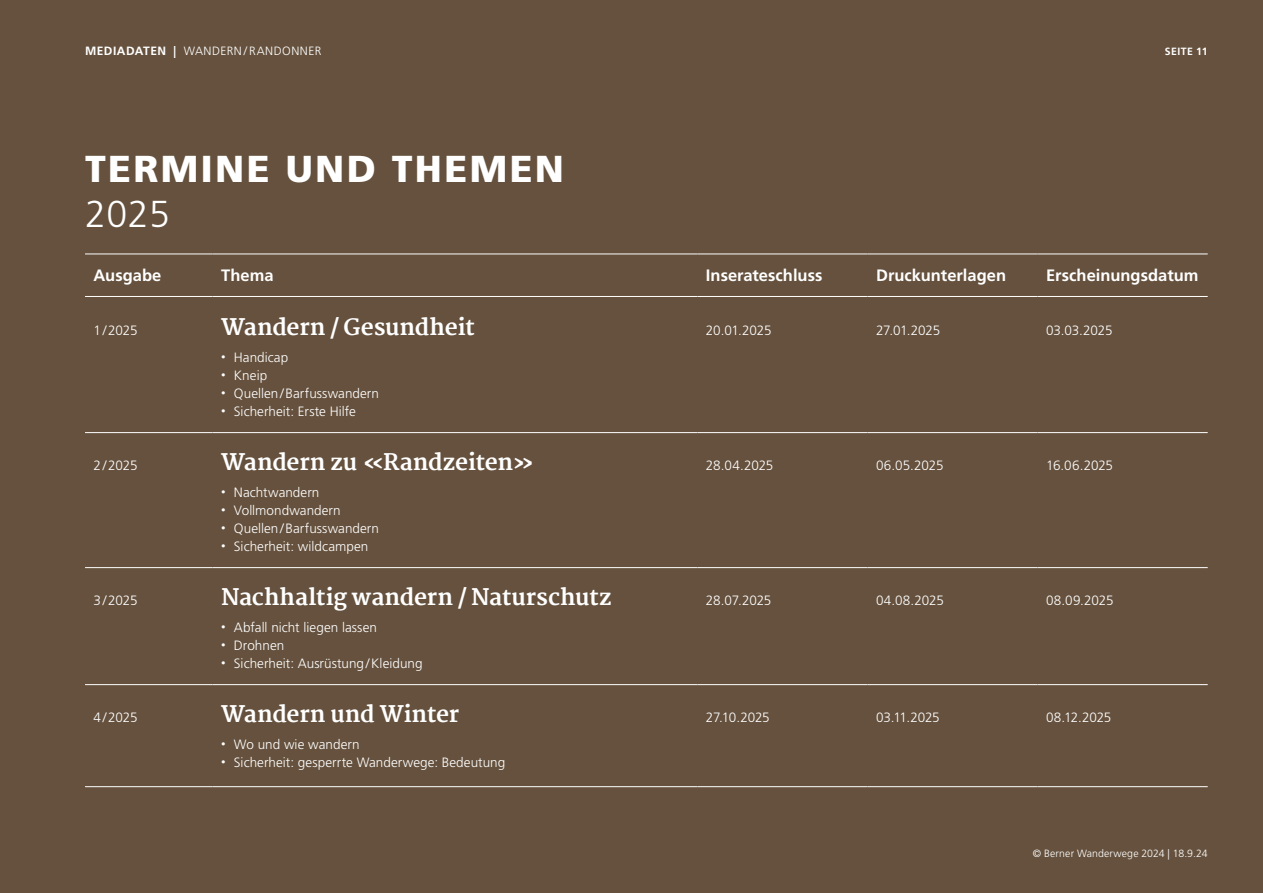
<style>
.page{position:relative;width:1263px;height:893px;background:#65513d}
.page>*{position:absolute;margin:0;border:0;box-sizing:border-box;transform-origin:0 0}
.t1{font:900 37.5px "Frutiger LT Pro";letter-spacing:.065em;color:#fff}
.t2{font:300 37.5px "Frutiger LT Pro";color:#fff}
.t3{font:800 22.5px "Martel";letter-spacing:-.01em;color:#fff}
.t4{font:700 16.5px "Frutiger LT Pro";color:#fff}
.t5{font:300 13.5px "Frutiger LT Pro";color:#fff}
.t6{font:300 12px "Frutiger LT Pro";letter-spacing:.045em;color:#fff}
.t7{font:300 10.5px "Frutiger LT Pro";letter-spacing:.01em;color:#fff}
.t8{font:700 10.5px "Frutiger LT Pro";letter-spacing:.045em;color:#fff}
.s1{font-weight:700}
.s2{font-size:9px}
</style>
<div class="page">
<hr style="left:85px;top:254px;width:128px;height:1px;background:#fff">
<hr style="left:213px;top:254px;width:484px;height:1px;background:#fff">
<hr style="left:697px;top:254px;width:170px;height:1px;background:#fff">
<hr style="left:867px;top:254px;width:170px;height:1px;background:#fff">
<hr style="left:1037px;top:254px;width:171px;height:1px;background:#fff">
<hr style="left:85px;top:296px;width:128px;height:1px;background:#fff">
<hr style="left:213px;top:296px;width:484px;height:1px;background:#fff">
<hr style="left:697px;top:296px;width:170px;height:1px;background:#fff">
<hr style="left:867px;top:296px;width:170px;height:1px;background:#fff">
<hr style="left:1037px;top:296px;width:171px;height:1px;background:#fff">
<hr style="left:85px;top:432px;width:128px;height:1px;background:#fff">
<hr style="left:213px;top:432px;width:484px;height:1px;background:#fff">
<hr style="left:697px;top:432px;width:170px;height:1px;background:#fff">
<hr style="left:867px;top:432px;width:170px;height:1px;background:#fff">
<hr style="left:1037px;top:432px;width:171px;height:1px;background:#fff">
<hr style="left:85px;top:567px;width:128px;height:1px;background:#fff">
<hr style="left:213px;top:567px;width:484px;height:1px;background:#fff">
<hr style="left:697px;top:567px;width:170px;height:1px;background:#fff">
<hr style="left:867px;top:567px;width:170px;height:1px;background:#fff">
<hr style="left:1037px;top:567px;width:171px;height:1px;background:#fff">
<hr style="left:85px;top:684px;width:128px;height:1px;background:#fff">
<hr style="left:213px;top:684px;width:484px;height:1px;background:#fff">
<hr style="left:697px;top:684px;width:170px;height:1px;background:#fff">
<hr style="left:867px;top:684px;width:170px;height:1px;background:#fff">
<hr style="left:1037px;top:684px;width:171px;height:1px;background:#fff">
<hr style="left:85px;top:786px;width:128px;height:1px;background:#fff">
<hr style="left:213px;top:786px;width:484px;height:1px;background:#fff">
<hr style="left:697px;top:786px;width:170px;height:1px;background:#fff">
<hr style="left:867px;top:786px;width:170px;height:1px;background:#fff">
<hr style="left:1037px;top:786px;width:171px;height:1px;background:#fff">
<p class="t6" style="left:85px;top:44px;width:238px"><span class="s1">MEDIADATEN |</span> WANDERN/ RANDONNER</p>
<p class="t8" style="left:1165px;top:45px;width:44px">SEITE 11</p>
<h1 class="t1" style="left:85px;top:146px;width:481px">TERMINE UND THEMEN</h1>
<h1 class="t2" style="left:85px;top:192px;width:86px">2025</h1>
<p class="t4" style="left:94px;top:266px;width:69px">Ausgabe</p>
<p class="t4" style="left:221px;top:266px;width:54px">Thema</p>
<p class="t4" style="left:706px;top:266px;width:118px">Inserateschluss</p>
<p class="t4" style="left:876px;top:266px;width:132px">Druckunterlagen</p>
<p class="t4" style="left:1046px;top:266px;width:154px">Erscheinungsdatum</p>
<p class="t5" style="left:94px;top:322px;width:46px">1/2025</p>
<h2 class="t3" style="left:221px;top:314px;width:255px">Wandern / Gesundheit</h2>
<p class="t5" style="left:221px;top:349px;width:69px"><span class="s2">•</span> Handicap</p>
<p class="t5" style="left:221px;top:367px;width:48px"><span class="s2">•</span> Kneip</p>
<p class="t5" style="left:221px;top:385px;width:159px"><span class="s2">•</span> Quellen/Barfusswandern</p>
<p class="t5" style="left:221px;top:403px;width:136px"><span class="s2">•</span> Sicherheit: Erste Hilfe</p>
<p class="t5" style="left:706px;top:322px;width:67px">20.01.2025</p>
<p class="t5" style="left:876px;top:322px;width:66px">27.01.2025</p>
<p class="t5" style="left:1046px;top:322px;width:68px">03.03.2025</p>
<p class="t5" style="left:94px;top:457px;width:46px">2/2025</p>
<h2 class="t3" style="left:221px;top:449px;width:315px">Wandern zu «Randzeiten»</h2>
<p class="t5" style="left:221px;top:484px;width:100px"><span class="s2">•</span> Nachtwandern</p>
<p class="t5" style="left:221px;top:502px;width:121px"><span class="s2">•</span> Vollmondwandern</p>
<p class="t5" style="left:221px;top:520px;width:159px"><span class="s2">•</span> Quellen/Barfusswandern</p>
<p class="t5" style="left:221px;top:538px;width:149px"><span class="s2">•</span> Sicherheit: wildcampen</p>
<p class="t5" style="left:94px;top:592px;width:46px">3/2025</p>
<h2 class="t3" style="left:221px;top:584px;width:392px">Nachhaltig wandern / Naturschutz</h2>
<p class="t5" style="left:221px;top:619px;width:157px"><span class="s2">•</span> Abfall nicht liegen lassen</p>
<p class="t5" style="left:221px;top:637px;width:65px"><span class="s2">•</span> Drohnen</p>
<p class="t5" style="left:221px;top:655px;width:203px"><span class="s2">•</span> Sicherheit: Ausrüstung/Kleidung</p>
<p class="t5" style="left:94px;top:709px;width:46px">4/2025</p>
<h2 class="t3" style="left:221px;top:701px;width:240px">Wandern und Winter</h2>
<p class="t5" style="left:221px;top:736px;width:140px"><span class="s2">•</span> Wo und wie wandern</p>
<p class="t5" style="left:221px;top:754px;width:286px"><span class="s2">•</span> Sicherheit: gesperrte Wanderwege: Bedeutung</p>
<p class="t5" style="left:706px;top:457px;width:69px">28.04.2025</p>
<p class="t5" style="left:876px;top:457px;width:69px">06.05.2025</p>
<p class="t5" style="left:1046px;top:457px;width:68px">16.06.2025</p>
<p class="t5" style="left:706px;top:592px;width:67px">28.07.2025</p>
<p class="t5" style="left:876px;top:592px;width:69px">04.08.2025</p>
<p class="t5" style="left:1046px;top:592px;width:69px">08.09.2025</p>
<p class="t5" style="left:706px;top:709px;width:65px">27.10.2025</p>
<p class="t5" style="left:876px;top:709px;width:65px">03.11.2025</p>
<p class="t5" style="left:1046px;top:709px;width:67px">08.12.2025</p>
<p class="t7" style="left:1033px;top:847px;width:176px">© Berner Wanderwege 2024 | 18.9.24</p>
</div>
